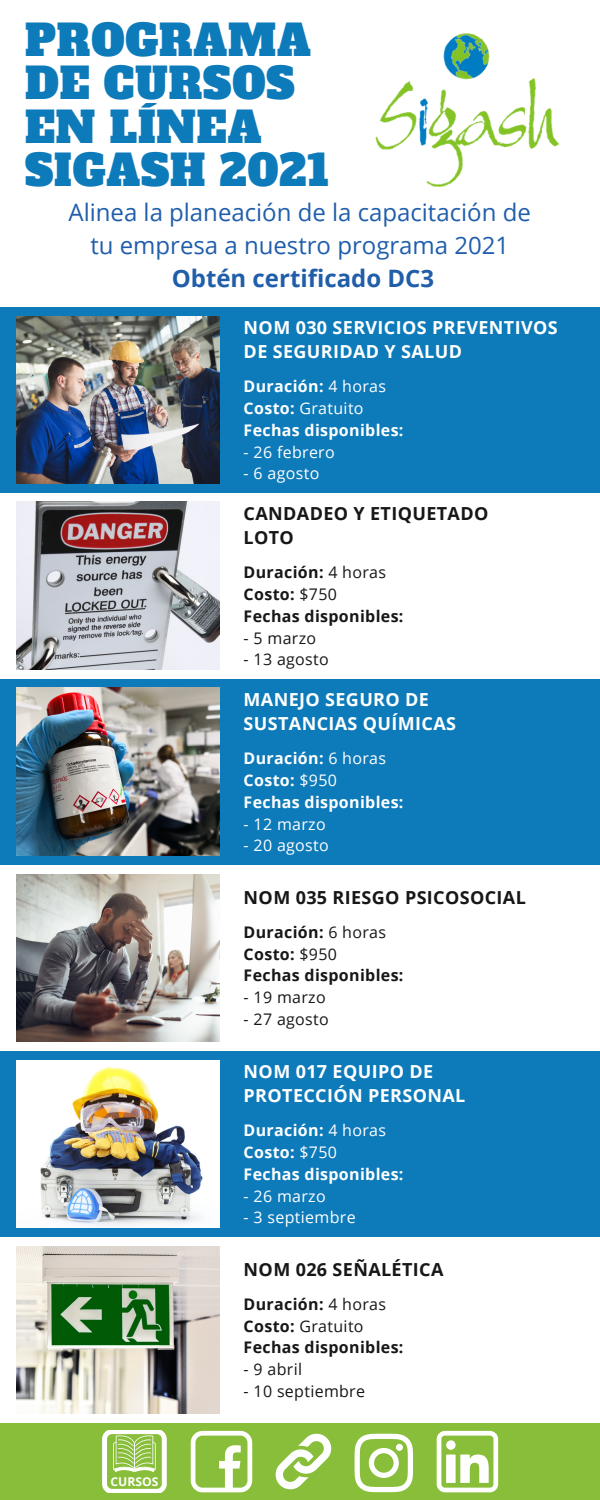
<style>
.page{position:relative;width:600px;height:1500px;background:#fff}
.page>*{position:absolute;margin:0;border:0;box-sizing:border-box;transform-origin:0 0}
.t1{font:42px/43.5px "Alfa Slab One";letter-spacing:.02em;color:#0d7aba}
.t2{font:24px/33px "Open Sans";color:#215eaa;text-align:center}
.t3{font:700 24px "Open Sans";color:#215eaa}
.t4{font:700 18px/24.8px "Open Sans";letter-spacing:.02em;color:#fff}
.t5{font:700 18px/24.8px "Open Sans";letter-spacing:.02em;color:#171717}
.t6{font:700 16px "Open Sans";letter-spacing:.02em;color:#fff}
.t7{font:700 16px "Open Sans";letter-spacing:.02em;color:#171717}
.t8{font:16px "Open Sans";letter-spacing:.02em;color:#fff}
.t9{font:16px "Open Sans";letter-spacing:.02em;color:#171717}
.t10{font:700 12.1px "Open Sans";color:#fff}
.s1{font-weight:400}
.s2{font-weight:700}
</style>
<div class="page">
<div style="left:0;top:307px;width:600px;height:186px;background:#0d7aba"></div>
<img style="left:16px;top:316px;width:204px;height:168px">
<div style="left:0;top:679px;width:600px;height:186px;background:#0d7aba"></div>
<div style="left:0;top:1051px;width:600px;height:186px;background:#0d7aba"></div>
<div style="left:0;top:1423px;width:600px;height:77px;background:#88be39"></div>
<img style="left:16px;top:502px;width:204px;height:168px">
<img style="left:16px;top:688px;width:204px;height:168px">
<img style="left:16px;top:874px;width:204px;height:168px">
<img style="left:16px;top:1060px;width:204px;height:168px">
<img style="left:16px;top:1246px;width:204px;height:168px">
<img style="left:375px;top:33px;width:185px;height:154px">
<svg style="left:437px;top:1431px;width:61px;height:61px"></svg>
<svg style="left:191px;top:1431px;width:61px;height:61px"></svg>
<svg style="left:355px;top:1434px;width:58px;height:58px"></svg>
<div style="left:396px;top:1444px;width:7px;height:7px;background:#fff;border-radius:50%"></div>
<svg style="left:275px;top:1433px;width:57px;height:57px"></svg>
<svg style="left:102px;top:1431px;width:65px;height:61px"></svg>
<p class="t1" style="left:25px;top:19px;width:306px">PROGRAMA<br>DE CURSOS<br>EN LÍNEA<br>SIGASH 2021</p>
<p class="t2" style="left:69px;top:196px;width:464px">Alinea la planeación de la capacitación de tu empresa a nuestro programa 2021</p>
<p class="t3" style="left:172px;top:262px;width:264px">Obtén certificado DC3</p>
<p class="t10" style="left:110px;top:1473px;width:49px">CURSOS</p>
<p class="t4" style="left:244px;top:314px;width:316px">NOM 030 SERVICIOS PREVENTIVOS<br>DE SEGURIDAD Y SALUD</p>
<p class="t6" style="left:244px;top:375px;width:144px">Duración: <span class="s1">4 horas</span></p>
<p class="t8" style="left:244px;top:397px;width:121px"><span class="s2">Costo:</span> Gratuito</p>
<p class="t6" style="left:244px;top:419px;width:161px">Fechas disponibles:</p>
<p class="t8" style="left:244px;top:441px;width:93px">- 26 febrero</p>
<p class="t8" style="left:244px;top:462px;width:77px">- 6 agosto</p>
<p class="t5" style="left:244px;top:500px;width:246px">CANDADEO Y ETIQUETADO<br>LOTO</p>
<p class="t7" style="left:244px;top:561px;width:144px">Duración: <span class="s1">4 horas</span></p>
<p class="t7" style="left:244px;top:583px;width:95px">Costo: <span class="s1">$750</span></p>
<p class="t7" style="left:244px;top:605px;width:161px">Fechas disponibles:</p>
<p class="t9" style="left:244px;top:627px;width:74px">- 5 marzo</p>
<p class="t9" style="left:244px;top:648px;width:87px">- 13 agosto</p>
<p class="t4" style="left:244px;top:686px;width:214px">MANEJO SEGURO DE<br>SUSTANCIAS QUÍMICAS</p>
<p class="t6" style="left:244px;top:747px;width:144px">Duración: <span class="s1">6 horas</span></p>
<p class="t6" style="left:244px;top:769px;width:95px">Costo: <span class="s1">$950</span></p>
<p class="t6" style="left:244px;top:791px;width:161px">Fechas disponibles:</p>
<p class="t8" style="left:244px;top:813px;width:84px">- 12 marzo</p>
<p class="t8" style="left:244px;top:834px;width:87px">- 20 agosto</p>
<p class="t5" style="left:244px;top:885px;width:284px">NOM 035 RIESGO PSICOSOCIAL</p>
<p class="t7" style="left:244px;top:921px;width:144px">Duración: <span class="s1">6 horas</span></p>
<p class="t7" style="left:244px;top:942px;width:95px">Costo: <span class="s1">$950</span></p>
<p class="t7" style="left:244px;top:964px;width:161px">Fechas disponibles:</p>
<p class="t9" style="left:244px;top:986px;width:84px">- 19 marzo</p>
<p class="t9" style="left:244px;top:1008px;width:87px">- 27 agosto</p>
<p class="t4" style="left:244px;top:1058px;width:223px">NOM 017 EQUIPO DE<br>PROTECCIÓN PERSONAL</p>
<p class="t6" style="left:244px;top:1119px;width:144px">Duración: <span class="s1">4 horas</span></p>
<p class="t6" style="left:244px;top:1141px;width:95px">Costo: <span class="s1">$750</span></p>
<p class="t6" style="left:244px;top:1163px;width:161px">Fechas disponibles:</p>
<p class="t8" style="left:244px;top:1185px;width:84px">- 26 marzo</p>
<p class="t8" style="left:244px;top:1206px;width:114px">- 3 septiembre</p>
<p class="t5" style="left:244px;top:1257px;width:201px">NOM 026 SEÑALÉTICA</p>
<p class="t7" style="left:244px;top:1293px;width:144px">Duración: <span class="s1">4 horas</span></p>
<p class="t9" style="left:244px;top:1314px;width:121px"><span class="s2">Costo:</span> Gratuito</p>
<p class="t7" style="left:244px;top:1336px;width:161px">Fechas disponibles:</p>
<p class="t9" style="left:244px;top:1358px;width:60px">- 9 abril</p>
<p class="t9" style="left:244px;top:1380px;width:123px">- 10 septiembre</p>
</div>
